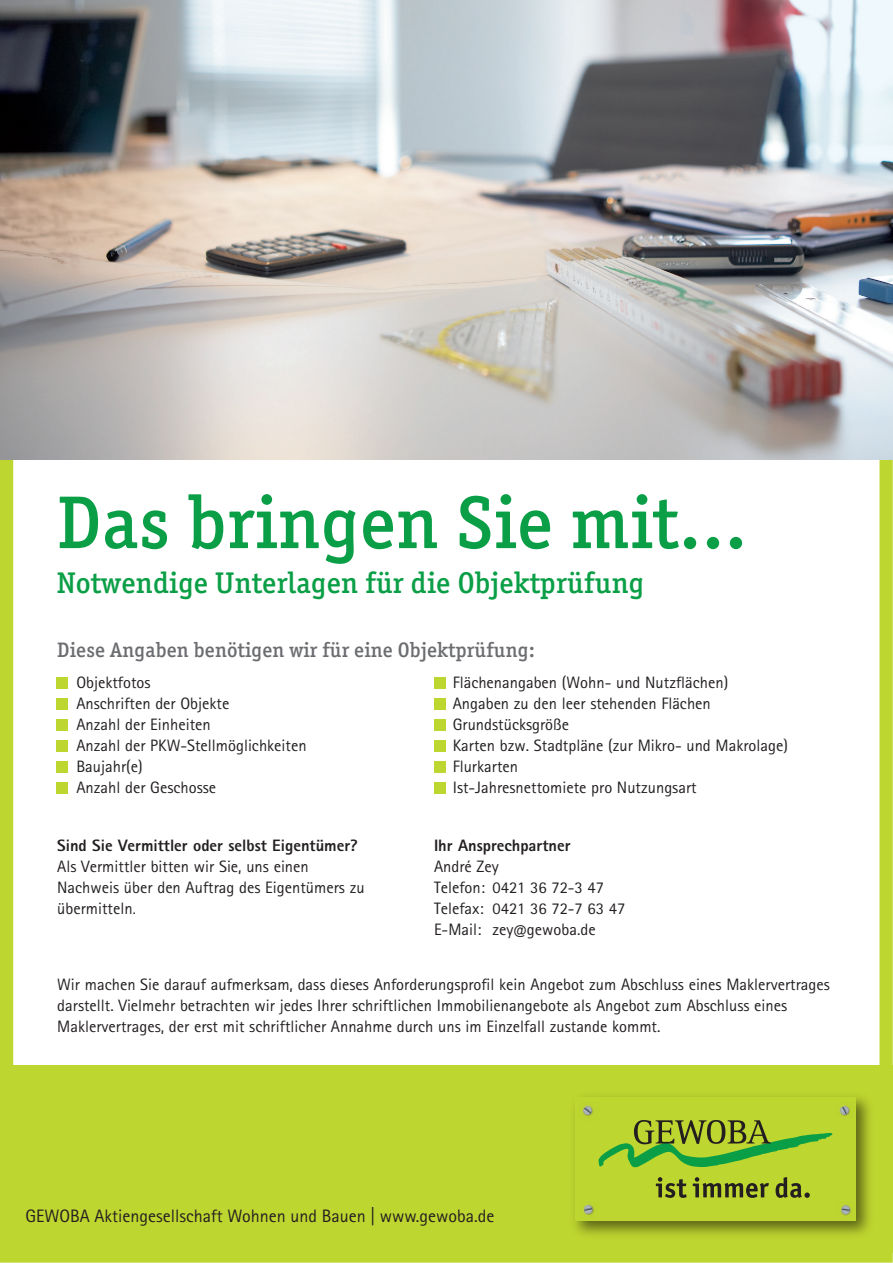
<style>
.page{position:relative;width:893px;height:1263px;background:#fff}
.page>*{position:absolute;margin:0;border:0;box-sizing:border-box;transform-origin:0 0}
.t1{font:500 75px "Officina Serif ITC Pro";letter-spacing:.01em;color:#0a9f46}
.t2{font:500 30px "Officina Serif ITC Pro";letter-spacing:.01em;color:#0a9f46}
.t3{font:500 21px "Officina Serif ITC Pro";letter-spacing:.01em;color:#6c6d70}
.t4{font:18px "Rotis Sans Serif Std";color:#231f20}
.t5{font:16.5px/21px "Rotis Sans Serif Std";color:#231f20}
.t6{font:800 16.5px "Rotis Sans Serif Std";color:#231f20}
.s1{font-size:15px}
</style>
<div class="page">
<div style="left:0;top:1066px;width:893px;height:187px;background:#bed630"></div>
<div style="left:0;top:393px;width:893px;height:869px;border:13px solid #bed630"></div>
<img style="left:0;top:0;width:893px;height:459px">
<img style="left:574px;top:1096px;width:296px;height:139px">
<div style="left:575px;top:1097px;width:280px;height:124px;background:#bed630"></div>
<svg style="left:599px;top:1120px;width:233px;height:47px"></svg>
<img style="left:574px;top:1096px;width:35px;height:35px">
<img style="left:826px;top:1096px;width:39px;height:34px">
<img style="left:575px;top:1204px;width:26px;height:18px">
<img style="left:840px;top:1205px;width:11px;height:11px">
<svg style="left:656px;top:1177px;width:31px;height:21px"></svg>
<svg style="left:693px;top:1177px;width:76px;height:21px"></svg>
<svg style="left:776px;top:1177px;width:34px;height:21px"></svg>
<div style="left:56px;top:677px;width:12px;height:11px;background:#bed630"></div>
<div style="left:56px;top:698px;width:12px;height:11px;background:#bed630"></div>
<div style="left:56px;top:719px;width:12px;height:11px;background:#bed630"></div>
<div style="left:56px;top:740px;width:12px;height:11px;background:#bed630"></div>
<div style="left:56px;top:761px;width:12px;height:11px;background:#bed630"></div>
<div style="left:56px;top:782px;width:12px;height:12px;background:#bed630"></div>
<div style="left:434px;top:677px;width:11px;height:11px;background:#bed630"></div>
<div style="left:434px;top:698px;width:11px;height:11px;background:#bed630"></div>
<div style="left:434px;top:719px;width:11px;height:11px;background:#bed630"></div>
<div style="left:434px;top:740px;width:11px;height:11px;background:#bed630"></div>
<div style="left:434px;top:761px;width:11px;height:11px;background:#bed630"></div>
<div style="left:434px;top:782px;width:11px;height:12px;background:#bed630"></div>
<h1 class="t1" style="left:57px;top:477px;width:691px">Das bringen Sie mit...</h1>
<h2 class="t2" style="left:57px;top:565px;width:589px">Notwendige Unterlagen für die Objektprüfung</h2>
<p class="t3" style="left:57px;top:637px;width:479px">Diese Angaben benötigen wir für eine Objektprüfung:</p>
<p class="t5" style="left:76px;top:672px;width:232px">Objektfotos<br>Anschriften der Objekte<br>Anzahl der Einheiten<br>Anzahl der PKW-Stellmöglichkeiten<br>Baujahr(e)<br>Anzahl der Geschosse</p>
<p class="t5" style="left:453px;top:672px;width:337px">Flächenangaben (Wohn- und Nutzflächen)<br>Angaben zu den leer stehenden Flächen Grundstücksgröße<br>Karten bzw. Stadtpläne (zur Mikro- und Makrolage)<br>Flurkarten<br>Ist-Jahresnettomiete pro Nutzungsart</p>
<p class="t6" style="left:57px;top:835px;width:302px">Sind Sie Vermittler oder selbst Eigentümer?</p>
<p class="t5" style="left:57px;top:856px;width:309px">Als Vermittler bitten wir Sie, uns einen<br>Nachweis über den Auftrag des Eigentümers zu übermitteln<span class="s1">.</span></p>
<p class="t6" style="left:434px;top:835px;width:138px">Ihr Ansprechpartner</p>
<p class="t5" style="left:434px;top:856px;width:193px">André Zey<br>Telefon: 0421 36 72-3 47<br>Telefax: 0421 36 72-7 63 47<br>E-Mail: zey@gewoba.de</p>
<p class="t5" style="left:57px;top:974px;width:774px">Wir machen Sie darauf aufmerksam, dass dieses Anforderungsprofil kein Angebot zum Abschluss eines Maklervertrages darstellt. Vielmehr betrachten wir jedes Ihrer schriftlichen Immobilienangebote als Angebot zum Abschluss eines<br>Maklervertrages, der erst mit schriftlicher Annahme durch uns im Einzelfall zustande kommt.</p>
<p class="t4" style="left:26px;top:1205px;width:470px">GEWOBA Aktiengesellschaft Wohnen und Bauen | www.gewoba.de</p>
</div>
